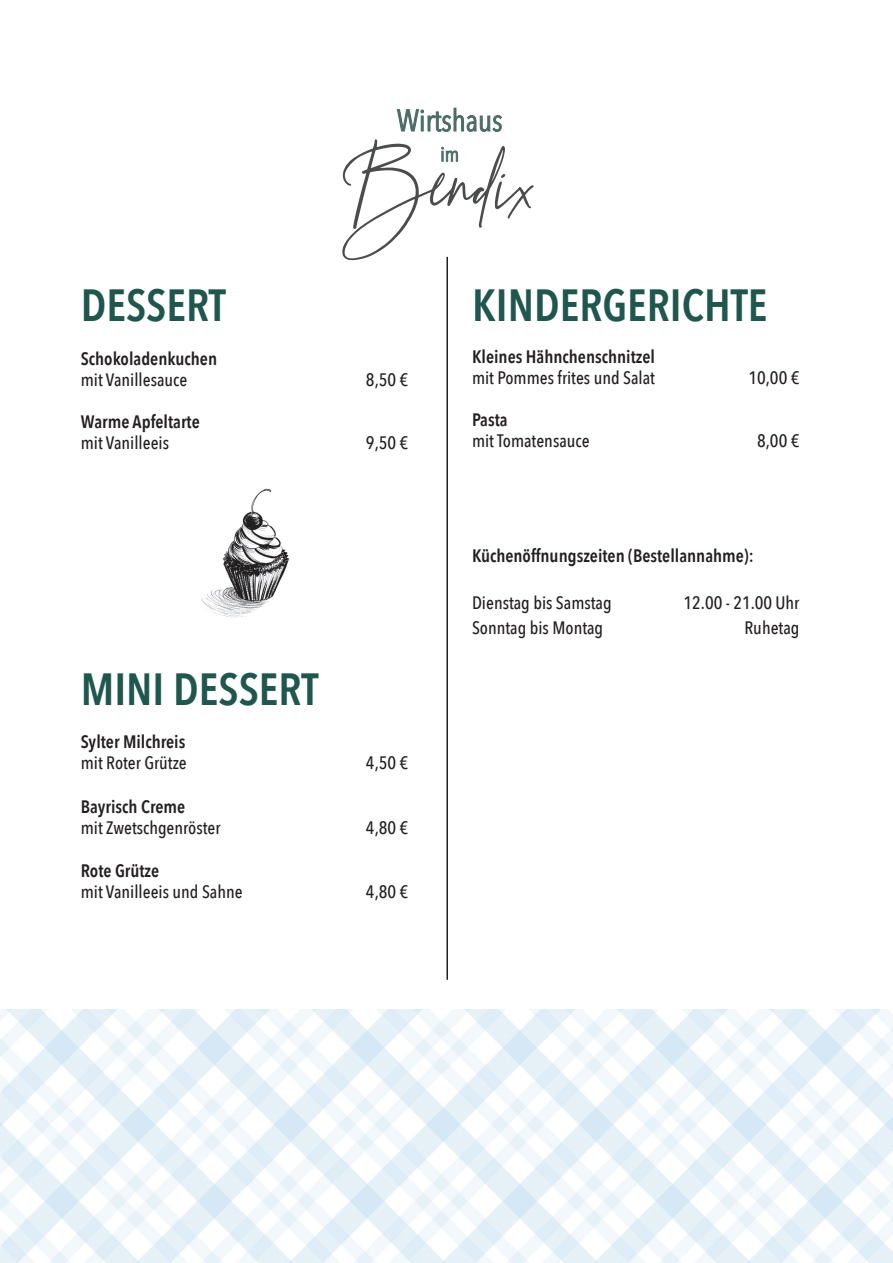
<style>
.page{position:relative;width:893px;height:1263px;background:#fff}
.page>*{position:absolute;margin:0;border:0;box-sizing:border-box;transform-origin:0 0}
.t1{font:600 45px "Avenir Next Condensed";color:#1f564e}
.t2{font:500 18px "Avenir Next Condensed";color:#231f20}
.t3{font:600 18px "Avenir Next Condensed";color:#231f20}
</style>
<div class="page">
<img style="left:0;top:1009px;width:893px;height:254px">
<hr style="left:446px;top:257px;width:2px;height:723px;background:#231f20">
<svg style="left:397px;top:108px;width:105px;height:24px"></svg>
<svg style="left:342px;top:139px;width:192px;height:121px"></svg>
<img style="left:202px;top:488px;width:87px;height:130px">
<p class="t1" style="left:81px;top:267px;width:147px">DESSERT</p>
<p class="t3" style="left:81px;top:343px;width:138px">Schokoladenkuchen</p>
<p class="t2" style="left:81px;top:369px;width:108px">mit Vanillesauce</p>
<p class="t2" style="left:366px;top:369px;width:44px">8,50 €</p>
<p class="t3" style="left:81px;top:406px;width:120px">Warme Apfeltarte</p>
<p class="t2" style="left:81px;top:432px;width:90px">mit Vanilleeis</p>
<p class="t2" style="left:366px;top:432px;width:44px">9,50 €</p>
<p class="t1" style="left:81px;top:650px;width:239px">MINI DESSERT</p>
<p class="t3" style="left:81px;top:726px;width:106px">Sylter Milchreis</p>
<p class="t2" style="left:81px;top:752px;width:108px">mit Roter Grütze</p>
<p class="t2" style="left:366px;top:752px;width:44px">4,50 €</p>
<p class="t3" style="left:81px;top:791px;width:106px">Bayrisch Creme</p>
<p class="t2" style="left:81px;top:816px;width:141px">mit Zwetschgenröster</p>
<p class="t2" style="left:366px;top:816px;width:44px">4,80 €</p>
<p class="t3" style="left:81px;top:855px;width:80px">Rote Grütze</p>
<p class="t2" style="left:81px;top:881px;width:163px">mit Vanilleeis und Sahne</p>
<p class="t2" style="left:366px;top:881px;width:44px">4,80 €</p>
<p class="t1" style="left:472px;top:267px;width:297px">KINDERGERICHTE</p>
<p class="t3" style="left:472px;top:342px;width:184px">Kleines Hähnchenschnitzel</p>
<p class="t2" style="left:472px;top:367px;width:184px">mit Pommes frites und Salat</p>
<p class="t2" style="left:748px;top:367px;width:52px">10,00 €</p>
<p class="t3" style="left:472px;top:405px;width:37px">Pasta</p>
<p class="t2" style="left:472px;top:430px;width:119px">mit Tomatensauce</p>
<p class="t2" style="left:757px;top:430px;width:44px">8,00 €</p>
<p class="t3" style="left:472px;top:540px;width:283px">Küchenöffnungszeiten (Bestellannahme):</p>
<p class="t2" style="left:472px;top:592px;width:141px">Dienstag bis Samstag</p>
<p class="t2" style="left:684px;top:592px;width:117px">12.00 - 21.00 Uhr</p>
<p class="t2" style="left:472px;top:617px;width:133px">Sonntag bis Montag</p>
<p class="t2" style="left:744px;top:617px;width:56px">Ruhetag</p>
</div>
